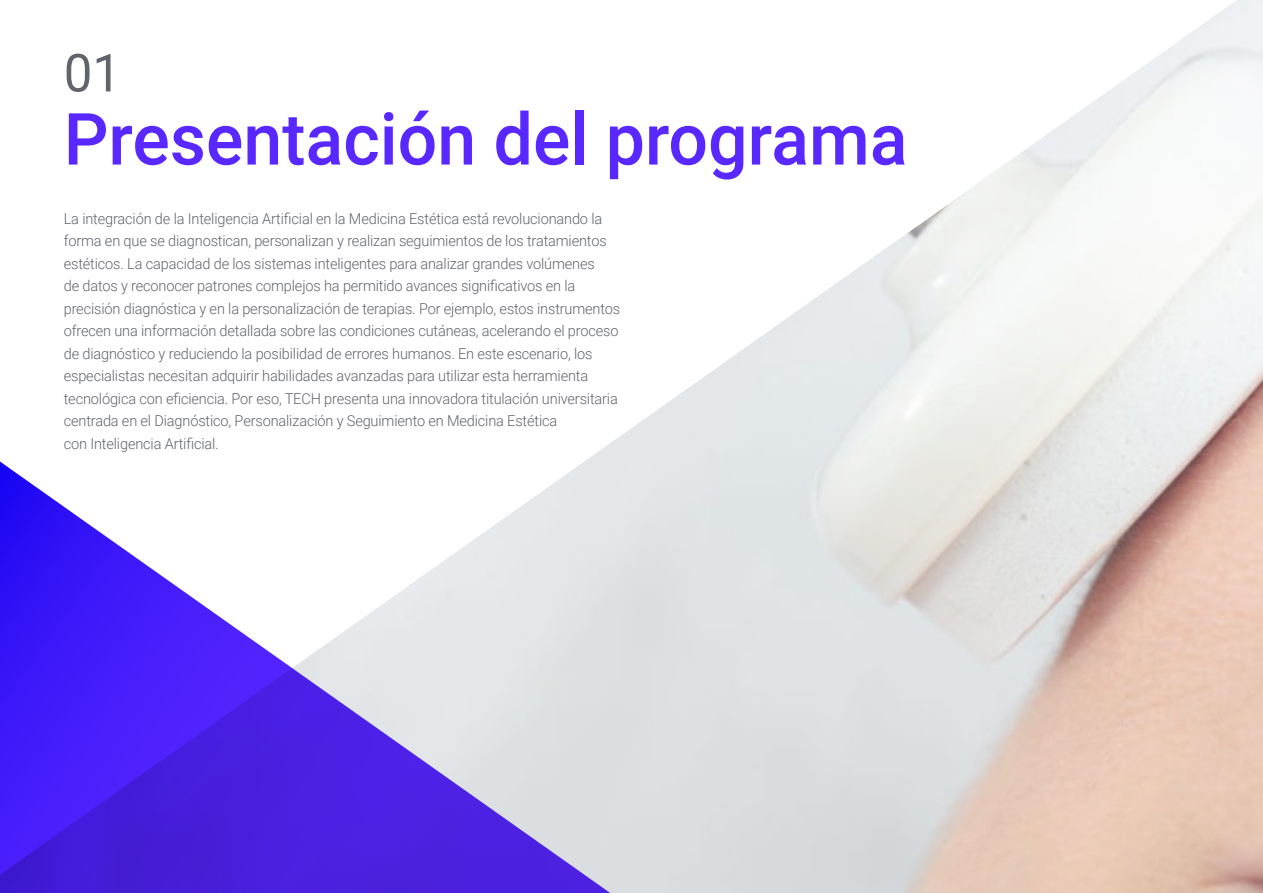
<style>
.page{position:relative;width:1263px;height:893px;background:#fff}
.page>*{position:absolute;margin:0;border:0;box-sizing:border-box;transform-origin:0 0}
.t1{font:500 72px "Roboto";color:#5927ff}
.t2{font:52.5px "Roboto";color:#61646a}
.t3{font:300 15px/22.5px "Roboto";letter-spacing:-.01em;color:#61646a}
</style>
<div class="page">
<img style="left:607px;top:0;width:656px;height:893px">
<svg style="left:0;top:446px;width:640px;height:447px"></svg>
<h2 class="t2" style="left:64px;top:36px;width:59px">01</h2>
<h1 class="t1" style="left:64px;top:89px;width:845px">Presentación del programa</h1>
<p class="t3" style="left:64px;top:207px;width:558px">La integración de la Inteligencia Artificial en la Medicina Estética está revolucionando la forma en que se diagnostican, personalizan y realizan seguimientos de los tratamientos estéticos. La capacidad de los sistemas inteligentes para analizar grandes volúmenes<br>de datos y reconocer patrones complejos ha permitido avances significativos en la precisión diagnóstica y en la personalización de terapias. Por ejemplo, estos instrumentos ofrecen una información detallada sobre las condiciones cutáneas, acelerando el proceso de diagnóstico y reduciendo la posibilidad de errores humanos. En este escenario, los especialistas necesitan adquirir habilidades avanzadas para utilizar esta herramienta tecnológica con eficiencia. Por eso, TECH presenta una innovadora titulación universitaria centrada en el Diagnóstico, Personalización y Seguimiento en Medicina Estética<br>con Inteligencia Artificial.</p>
</div>
